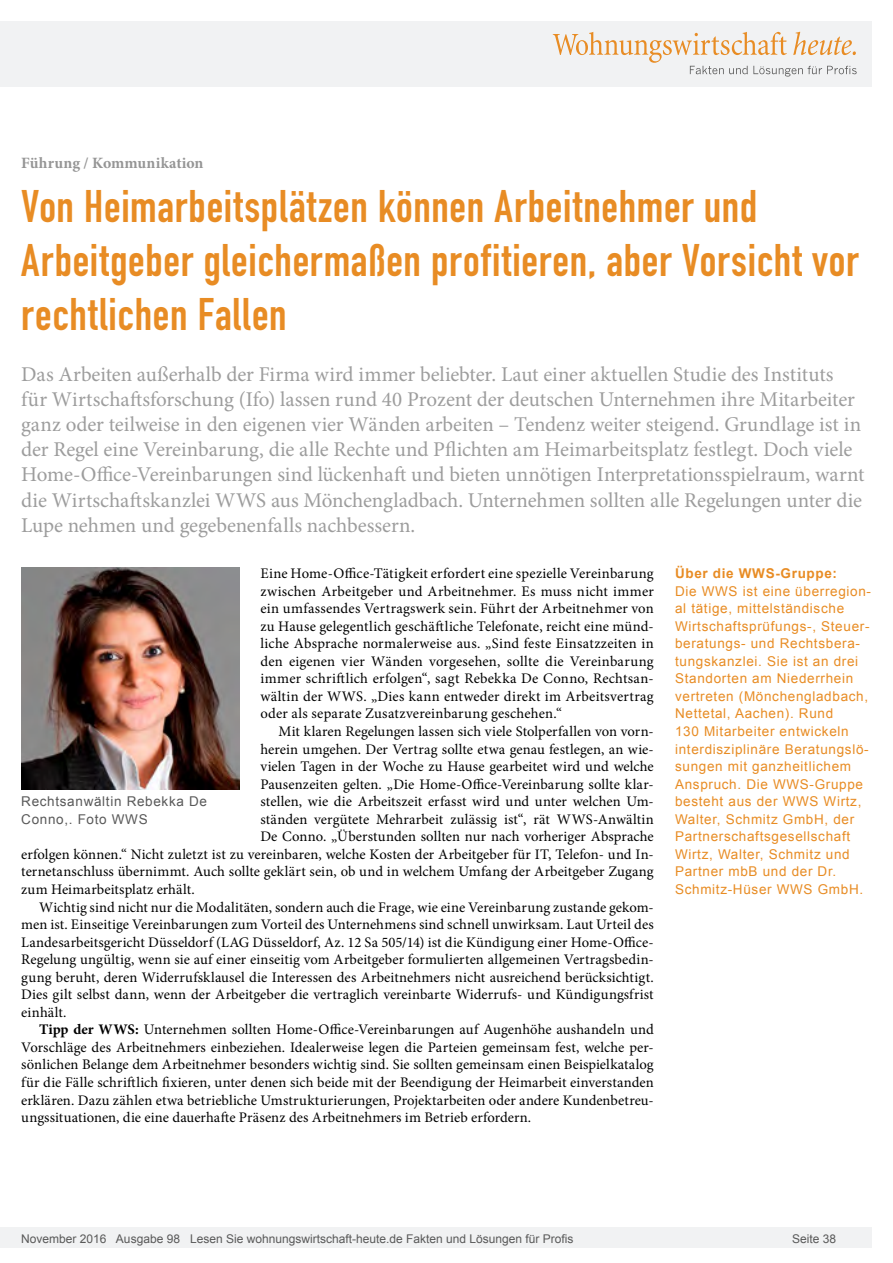
<style>
.page{position:relative;width:893px;height:1263px;background:#fff}
.page>*{position:absolute;margin:0;border:0;box-sizing:border-box;transform-origin:0 0}
.Überschrift_Groß{font:45px/54px "DIN Engschrift";letter-spacing:.015em;color:#e88c24}
.Anlesetext{font:21px/25.2px "Minion Pro";letter-spacing:-.005em;color:#9d9d9d}
.Kategorie{font:700 15.75px "Minion Pro";letter-spacing:.01em;color:#959595}
.Fliesstext{font:14.7px/17.5px "Minion Pro";letter-spacing:.005em;color:#000;text-align:justify}
.Fließtext_erste_Zeil{font:14.7px/17.5px "Minion Pro";letter-spacing:.015em;color:#000;text-align:justify}
.Info{font:13.5px/17.5px "Arial";letter-spacing:.05em;color:#e88c24}
.Bildunterschrift{font:13.5px/17.5px "Arial";letter-spacing:.05em;color:#595959}
.Info-2{font:700 13.5px "Arial";letter-spacing:.05em;color:#e88c24}
.t1{font:12px "Arial";color:#595959}
.s1{font-weight:700}
</style>
<div class="page">
<div style="left:0;top:1227px;width:872px;height:20px;background:#f1f2f3"></div>
<div style="left:0;top:21px;width:872px;height:66px;background:#f1f2f3"></div>
<svg style="left:553px;top:32px;width:304px;height:45px"></svg>
<img style="left:21px;top:567px;width:218px;height:223px">
<p class="Kategorie" style="left:21px;top:152px;width:184px">Führung / Kommunikation</p>
<p class="Überschrift_Groß" style="left:21px;top:180px;width:839px">Von Heimarbeitsplätzen können Arbeitnehmer und<br>Arbeitgeber gleichermaßen profitieren, aber Vorsicht vor rechtlichen Fallen</p>
<p class="Anlesetext" style="left:21px;top:361px;width:845px">Das Arbeiten außerhalb der Firma wird immer beliebter. Laut einer aktuellen Studie des Instituts für Wirtschaftsforschung (Ifo) lassen rund 40 Prozent der deutschen Unternehmen ihre Mitarbeiter ganz oder teilweise in den eigenen vier Wänden arbeiten – Tendenz weiter steigend. Grundlage ist in der Regel eine Vereinbarung, die alle Rechte und Pflichten am Heimarbeitsplatz festlegt. Doch viele Home-Office-Vereinbarungen sind lückenhaft und bieten unnötigen Interpretationsspielraum, warnt die Wirtschaftskanzlei WWS aus Mönchengladbach. Unternehmen sollten alle Regelungen unter die Lupe nehmen und gegebenenfalls nachbessern.</p>
<p class="Fließtext_erste_Zeil" style="left:260px;top:565px;width:395px">Eine Home-Office-Tätigkeit erfordert eine spezielle Vereinbarung zwischen Arbeitgeber und Arbeitnehmer. Es muss nicht immer ein umfassendes Vertragswerk sein. Führt der Arbeitnehmer von zu Hause gelegentlich geschäftliche Telefonate, reicht eine münd&shy;liche Absprache normalerweise aus. „Sind feste Einsatzzeiten in den eigenen vier Wänden vorgesehen, sollte die Vereinbarung immer schriftlich erfolgen“, sagt Rebekka De Conno, Rechtsan&shy;wältin der WWS. „Dies kann entweder direkt im Arbeitsvertrag oder als separate Zusatzvereinbarung geschehen.“</p>
<p class="Fliesstext" style="left:278px;top:723px;width:377px">Mit klaren Regelungen lassen sich viele Stolperfallen von vorn-</p>
<p class="Fliesstext" style="left:260px;top:740px;width:395px">herein umgehen. Der Vertrag sollte etwa genau festlegen, an wie-</p>
<p class="Fliesstext" style="left:260px;top:758px;width:395px">vielen Tagen in der Woche zu Hause gearbeitet wird und welche</p>
<p class="Fliesstext" style="left:260px;top:775px;width:395px">Pausenzeiten gelten. „Die Home-Office-Vereinbarung sollte klar-</p>
<p class="Fliesstext" style="left:260px;top:793px;width:395px">stellen, wie die Arbeitszeit erfasst wird und unter welchen Um-</p>
<p class="Fliesstext" style="left:260px;top:810px;width:395px">ständen vergütete Mehrarbeit zulässig ist“, rät WWS-Anwältin</p>
<p class="Fliesstext" style="left:260px;top:828px;width:395px">De Conno. „Überstunden sollten nur nach vorheriger Absprache</p>
<p class="Fliesstext" style="left:21px;top:845px;width:634px">erfolgen können.“ Nicht zuletzt ist zu vereinbaren, welche Kosten der Arbeitgeber für IT, Telefon- und In-</p>
<p class="Fliesstext" style="left:21px;top:863px;width:634px">ternetanschluss übernimmt. Auch sollte geklärt sein, ob und in welchem Umfang der Arbeitgeber Zugang</p>
<p class="Fliesstext" style="left:21px;top:880px;width:175px">zum Heimarbeitsplatz erhält.</p>
<p class="Fliesstext" style="left:21px;top:898px;width:634px;text-indent:18px">Wichtig sind nicht nur die Modalitäten, sondern auch die Frage, wie eine Vereinbarung zustande gekom&shy;men ist. Einseitige Vereinbarungen zum Vorteil des Unternehmens sind schnell unwirksam. Laut Urteil des Landesarbeitsgericht Düsseldorf (LAG Düsseldorf, Az. 12 Sa 505/14) ist die Kündigung einer Home-Office-Regelung ungültig, wenn sie auf einer einseitig vom Arbeitgeber formulierten allgemeinen Vertragsbedin&shy;gung beruht, deren Widerrufsklausel die Interessen des Arbeitnehmers nicht ausreichend berücksichtigt.<br>Dies gilt selbst dann, wenn der Arbeitgeber die vertraglich vereinbarte Widerrufs- und Kündigungsfrist einhält.</p>
<p class="Fliesstext" style="left:21px;top:1021px;width:634px;text-indent:18px"><span class="s1">Tipp der WWS:</span> Unternehmen sollten Home-Office-Vereinbarungen auf Augenhöhe aushandeln und Vorschläge des Arbeitnehmers einbeziehen. Idealerweise legen die Parteien gemeinsam fest, welche per&shy;sönlichen Belange dem Arbeitnehmer besonders wichtig sind. Sie sollten gemeinsam einen Beispielkatalog für die Fälle schriftlich fixieren, unter denen sich beide mit der Beendigung der Heimarbeit einverstanden erklären. Dazu zählen etwa betriebliche Umstrukturierungen, Projektarbeiten oder andere Kundenbetreu&shy;ungssituationen, die eine dauerhafte Präsenz des Arbeitnehmers im Betrieb erfordern.</p>
<p class="Info-2" style="left:675px;top:564px;width:164px">Über die WWS-Gruppe:</p>
<p class="Info" style="left:675px;top:582px;width:198px">Die WWS ist eine überregion&shy;al tätige, mittelständische<br>Wirtschaftsprüfungs-, Steuer&shy;beratungs- und Rechtsbera&shy;tungskanzlei. Sie ist an drei<br>Standorten am Niederrhein vertreten (Mönchengladbach,<br>Nettetal, Aachen). Rund<br>130 Mitarbeiter entwickeln interdisziplinäre Beratungslö&shy;sungen mit ganzheitlichem<br>Anspruch. Die WWS-Gruppe besteht aus der WWS Wirtz,<br>Walter, Schmitz GmbH, der<br>Partnerschaftsgesellschaft<br>Wirtz, Walter, Schmitz und<br>Partner mbB und der Dr.<br>Schmitz-Hüser WWS GmbH.</p>
<p class="Bildunterschrift" style="left:21px;top:793px;width:187px">Rechtsanwältin Rebekka De<br>Conno,. Foto WWS</p>
<p class="t1" style="left:21px;top:1230px;width:554px">November 2016 Ausgabe 98 Lesen Sie wohnungswirtschaft-heute.de Fakten und Lösungen für Profis</p>
<p class="t1" style="left:792px;top:1231px;width:46px">Seite 38</p>
</div>
